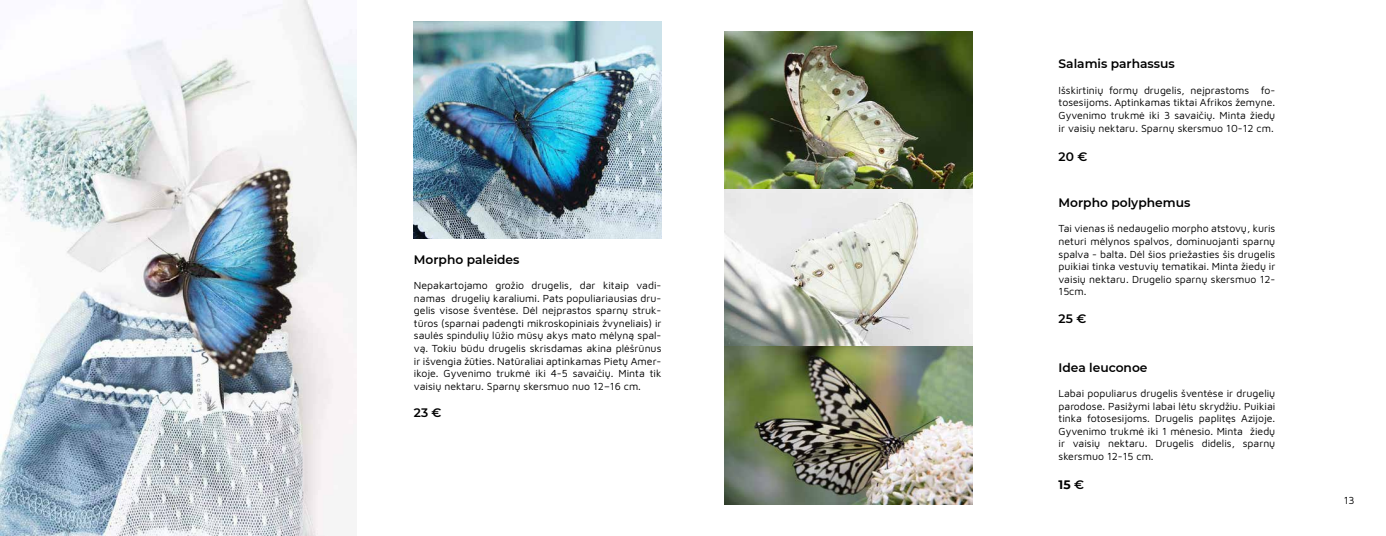
<style>
.page{position:relative;width:1386px;height:536px;background:#fff}
.page>*{position:absolute;margin:0;border:0;box-sizing:border-box;transform-origin:0 0}
.t1{font:600 12.25px "Montserrat";color:#000}
.t2{font:700 12.25px "Montserrat";color:#000}
.t3{font:10.5px/12.6px "Maven Pro";color:#000;text-align:justify}
.s1{font-weight:600}
</style>
<div class="page">
<img style="left:725px;top:32px;width:247px;height:472px">
<img style="left:414px;top:21px;width:248px;height:218px">
<img style="left:0;top:0;width:357px;height:536px">
<p class="t1" style="left:414px;top:251px;width:107px">Morpho paleides</p>
<p class="t3" style="left:414px;top:278px;width:249px">Nepakartojamo grožio drugelis, dar kitaip vadi&shy;namas drugelių karaliumi. Pats populiariausias dru&shy;gelis visose šventėse. Dėl neįprastos sparnų struk&shy;tūros (sparnai padengti mikroskopiniais žvyneliais) ir saulės spindulių lūžio mūsų akys mato mėlyną spal&shy;vą. Tokiu būdu drugelis skrisdamas akina plėšrūnus ir išvengia žūties. Natūraliai aptinkamas Pietų Amer&shy;ikoje. Gyvenimo trukmė iki 4-5 savaičių. Minta tik vaisių nektaru. Sparnų skersmuo nuo 12–16 cm.</p>
<p class="t1" style="left:414px;top:404px;width:29px">23 €</p>
<p class="t1" style="left:1059px;top:55px;width:118px">Salamis parhassus</p>
<p class="t3" style="left:1059px;top:83px;width:218px">Išskirtinių formų drugelis, neįprastoms fo&shy;tosesijoms. Aptinkamas tiktai Afrikos žemyne.<br>Gyvenimo trukmė iki 3 savaičių. Minta žiedų ir vaisių nektaru. Sparnų skersmuo 10-12 cm.</p>
<p class="t1" style="left:1059px;top:148px;width:30px">20€</p>
<p class="t1" style="left:1059px;top:194px;width:133px">Morpho polyphemus</p>
<p class="t3" style="left:1059px;top:222px;width:218px">Tai vienas iš nedaugelio morpho atstovų, kuris neturi mėlynos spalvos, dominuojanti sparnų spalva - balta. Dėl šios priežasties šis drugelis puikiai tinka vestuvių tematikai. Minta žiedų ir vaisių nektaru. Drugelio sparnų skersmuo 12- 15cm.</p>
<p class="t1" style="left:1059px;top:309px;width:29px">25€</p>
<p class="t1" style="left:1059px;top:358px;width:90px">Idea leuconoe</p>
<p class="t3" style="left:1059px;top:386px;width:218px">Labai populiarus drugelis šventėse ir drugelių parodose. Pasižymi labai lėtu skrydžiu. Puikiai tinka fotosesijoms. Drugelis paplitęs Azijoje.<br>Gyvenimo trukmė iki 1 mėnesio. Minta žiedų ir vaisių nektaru. Drugelis didelis, sparnų skersmuo 12-15 cm.</p>
<p class="t2" style="left:1059px;top:476px;width:27px">15 <span class="s1">€</span></p>
<p class="t3" style="left:1344px;top:493px;width:12px">13</p>
</div>
